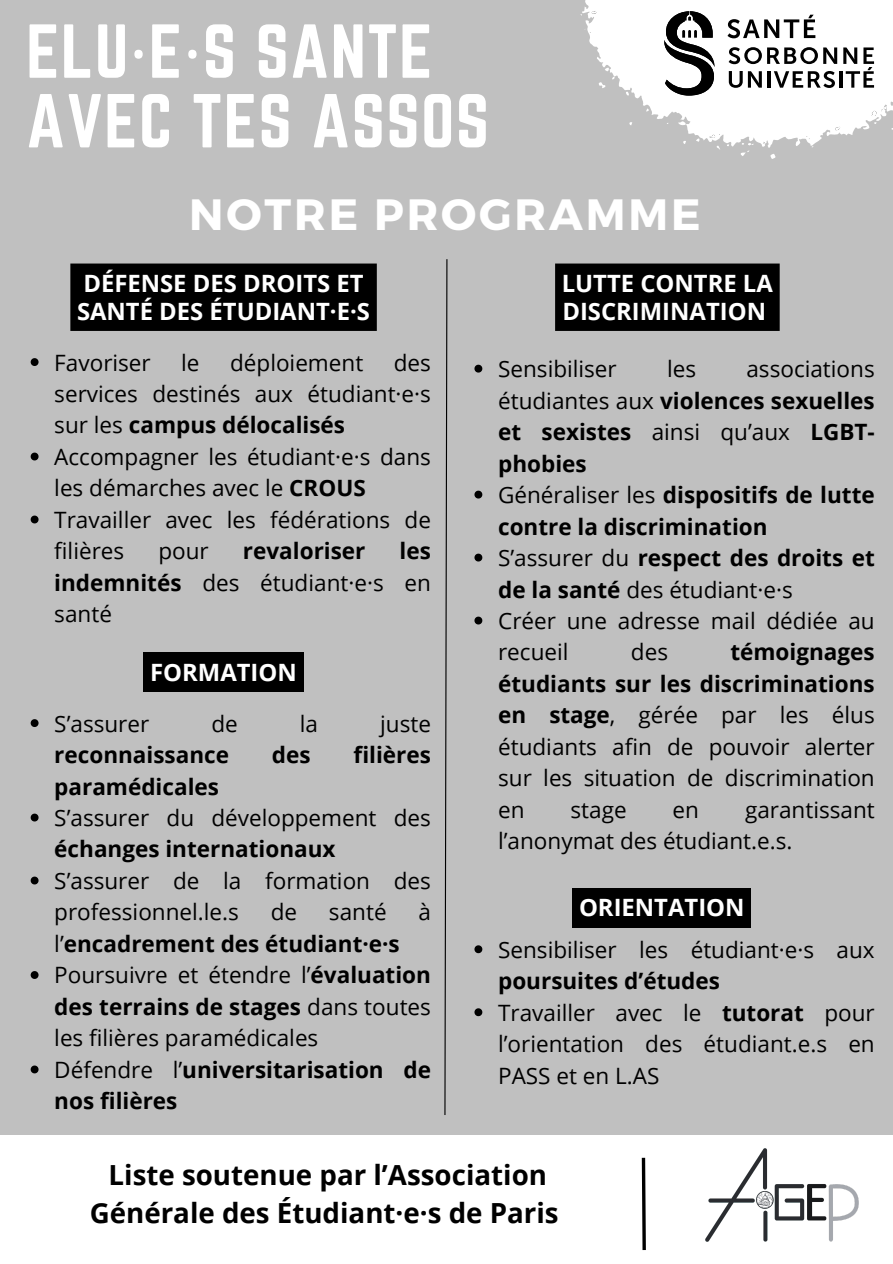
<style>
.page{position:relative;width:893px;height:1264px;background:#fff}
.page>*{position:absolute;margin:0;border:0;box-sizing:border-box;transform-origin:0 0}
.t1{font:66.75px/69.6px "Norwester";letter-spacing:.02em;color:#fff}
.t2{font:700 43.8px "Montserrat";letter-spacing:.065em;color:#fff}
.t3{font:700 27.75px/38.2px "Open Sans";color:#000;text-align:center}
.t4{font:700 23.85px/28px "Open Sans";color:#fff}
.t5{font:22.5px/31.5px "Open Sans";color:#000}
.t6{font:700 22.5px/31.5px "Open Sans";color:#000}
.s1{font-family:"Noto Sans"}
.s2{font-weight:700}
.s3{font-weight:400}
</style>
<div class="page">
<div style="left:0;top:0;width:892px;height:1262px;background:#c0c0c0"></div>
<svg style="left:580px;top:0;width:312px;height:159px;fill:#fff"></svg>
<svg style="left:727px;top:15px;width:88px;height:23px;background:#acacac"></svg>
<svg style="left:663px;top:11px;width:52px;height:85px;background:#8b8b8b"></svg>
<svg style="left:728px;top:47px;width:89px;height:17px;background:#979797"></svg>
<svg style="left:823px;top:47px;width:14px;height:17px"></svg>
<svg style="left:728px;top:71px;width:33px;height:17px"></svg>
<hr style="left:767px;top:71px;width:3px;height:17px;background:#000">
<svg style="left:773px;top:71px;width:61px;height:17px"></svg>
<hr style="left:839px;top:71px;width:3px;height:17px;background:#000">
<svg style="left:843px;top:47px;width:31px;height:41px"></svg>
<div style="left:70px;top:263px;width:307px;height:68px;background:#000"></div>
<svg style="left:31px;top:358px;width:8px;height:8px"></svg>
<svg style="left:31px;top:452px;width:8px;height:8px"></svg>
<svg style="left:31px;top:515px;width:8px;height:8px"></svg>
<svg style="left:444px;top:259px;width:4px;height:856px"></svg>
<div style="left:143px;top:652px;width:160px;height:40px;background:#000"></div>
<svg style="left:31px;top:719px;width:8px;height:8px"></svg>
<svg style="left:31px;top:813px;width:8px;height:8px"></svg>
<svg style="left:31px;top:876px;width:8px;height:8px"></svg>
<svg style="left:31px;top:971px;width:8px;height:7px"></svg>
<svg style="left:31px;top:1065px;width:8px;height:8px"></svg>
<div style="left:555px;top:263px;width:224px;height:68px;background:#000"></div>
<svg style="left:474px;top:365px;width:8px;height:7px"></svg>
<svg style="left:474px;top:490px;width:8px;height:8px"></svg>
<svg style="left:474px;top:553px;width:8px;height:8px"></svg>
<svg style="left:474px;top:616px;width:8px;height:8px"></svg>
<div style="left:572px;top:888px;width:179px;height:39px;background:#000"></div>
<svg style="left:474px;top:945px;width:8px;height:8px"></svg>
<svg style="left:474px;top:1008px;width:8px;height:8px"></svg>
<div style="left:0;top:1135px;width:892px;height:127px;background:#fff"></div>
<svg style="left:641px;top:1157px;width:5px;height:94px"></svg>
<img style="left:705px;top:1148px;width:153px;height:92px">
<p class="t1" style="left:26px;top:16px;width:464px">ELU<span class="s1">·</span>E<span class="s1">·</span>S SANTE<br>AVEC TES ASSOS</p>
<p class="t2" style="left:189px;top:185px;width:512px">NOTRE PROGRAMME</p>
<p class="t4" style="left:77px;top:268px;width:294px">DÉFENSE DES DROITS ET<br>SANTÉ DES ÉTUDIANT·E·S</p>
<p class="t5" style="left:54px;top:346px;width:98px">Favoriser</p>
<p class="t5" style="left:181px;top:346px;width:20px">le</p>
<p class="t5" style="left:230px;top:346px;width:135px">déploiement</p>
<p class="t5" style="left:54px;top:346px;width:378px;text-align:justify;text-indent:339px">des services destinés aux étudiant·e·s sur les <span class="s2">campus délocalisés</span></p>
<p class="t5" style="left:54px;top:440px;width:378px">Accompagner les étudiant·e·s dans les démarches avec le <span class="s2">CROUS</span></p>
<p class="t5" style="left:54px;top:503px;width:378px">Travailler avec les fédérations de filières</p>
<p class="t5" style="left:54px;top:535px;width:378px;text-align:justify;text-indent:345px"><span class="s2">les indemnités</span> des étudiant·e·s en santé</p>
<p class="t5" style="left:158px;top:535px;width:52px">pour</p>
<p class="t6" style="left:243px;top:535px;width:124px">revaloriser</p>
<p class="t4" style="left:150px;top:657px;width:148px">FORMATION</p>
<p class="t5" style="left:54px;top:707px;width:96px">S’assurer</p>
<p class="t5" style="left:211px;top:707px;width:28px">de</p>
<p class="t5" style="left:300px;top:707px;width:20px">la</p>
<p class="t5" style="left:380px;top:707px;width:52px">juste</p>
<p class="t6" style="left:54px;top:738px;width:176px">reconnaissance</p>
<p class="t6" style="left:272px;top:738px;width:40px">des</p>
<p class="t6" style="left:353px;top:738px;width:79px">filières</p>
<p class="t6" style="left:54px;top:770px;width:166px">paramédicales</p>
<p class="t5" style="left:54px;top:801px;width:378px">S’assurer du développement des <span class="s2">échanges internationaux</span></p>
<p class="t5" style="left:54px;top:864px;width:378px">S’assurer de la formation des professionnel.le.s</p>
<p class="t5" style="left:271px;top:896px;width:28px">de</p>
<p class="t5" style="left:329px;top:896px;width:59px">santé</p>
<p class="t5" style="left:418px;top:896px;width:14px">à</p>
<p class="t6" style="left:54px;top:927px;width:347px"><span class="s3">l’</span>encadrement des étudiant·e·s</p>
<p class="t5" style="left:54px;top:958px;width:378px;text-align:justify">Poursuivre et étendre l’<span class="s2">évaluation des terrains de stages</span> dans toutes les filières paramédicales</p>
<p class="t6" style="left:54px;top:1053px;width:378px"><span class="s3">Défendre l’</span>universitarisation de nos filières</p>
<p class="t4" style="left:561px;top:268px;width:212px">LUTTE CONTRE LA<br>DISCRIMINATION</p>
<p class="t5" style="left:498px;top:352px;width:120px">Sensibiliser</p>
<p class="t5" style="left:667px;top:352px;width:31px">les</p>
<p class="t6" style="left:498px;top:352px;width:378px;text-align:justify;text-indent:248px"><span class="s3">associations étudiantes aux</span> violences sexuelles et sexistes <span class="s3">ainsi qu’aux</span> LGBT&shy;phobies</p>
<p class="t6" style="left:498px;top:478px;width:378px"><span class="s3">Généraliser les</span> dispositifs de lutte contre la discrimination</p>
<p class="t6" style="left:498px;top:541px;width:378px"><span class="s3">S’assurer du</span> respect des droits et de la santé <span class="s3">des étudiant·e·s</span></p>
<p class="t5" style="left:498px;top:604px;width:378px">Créer une adresse mail dédiée au recueil</p>
<p class="t5" style="left:498px;top:636px;width:378px;text-align:justify;text-indent:232px"><span class="s2">témoignages étudiants sur les discriminations en stage</span>, gérée par les élus étudiants afin de pouvoir alerter sur les situation de discrimination en</p>
<p class="t5" style="left:631px;top:636px;width:39px">des</p>
<p class="t5" style="left:498px;top:793px;width:378px;text-indent:247px">garantissant l’anonymat des étudiant.e.s.</p>
<p class="t5" style="left:570px;top:793px;width:58px">stage</p>
<p class="t5" style="left:672px;top:793px;width:28px">en</p>
<p class="t4" style="left:579px;top:892px;width:167px">ORIENTATION</p>
<p class="t5" style="left:498px;top:933px;width:378px">Sensibiliser les étudiant·e·s aux <span class="s2">poursuites d’études</span></p>
<p class="t5" style="left:498px;top:996px;width:378px;text-align:justify">Travailler avec le <span class="s2">tutorat</span> pour l’orientation des étudiant.e.s en PASS et en L.AS</p>
<p class="t3" style="left:90px;top:1154px;width:470px">Liste soutenue par l’Association<br>Générale des Étudiant·e·s de Paris</p>
</div>
